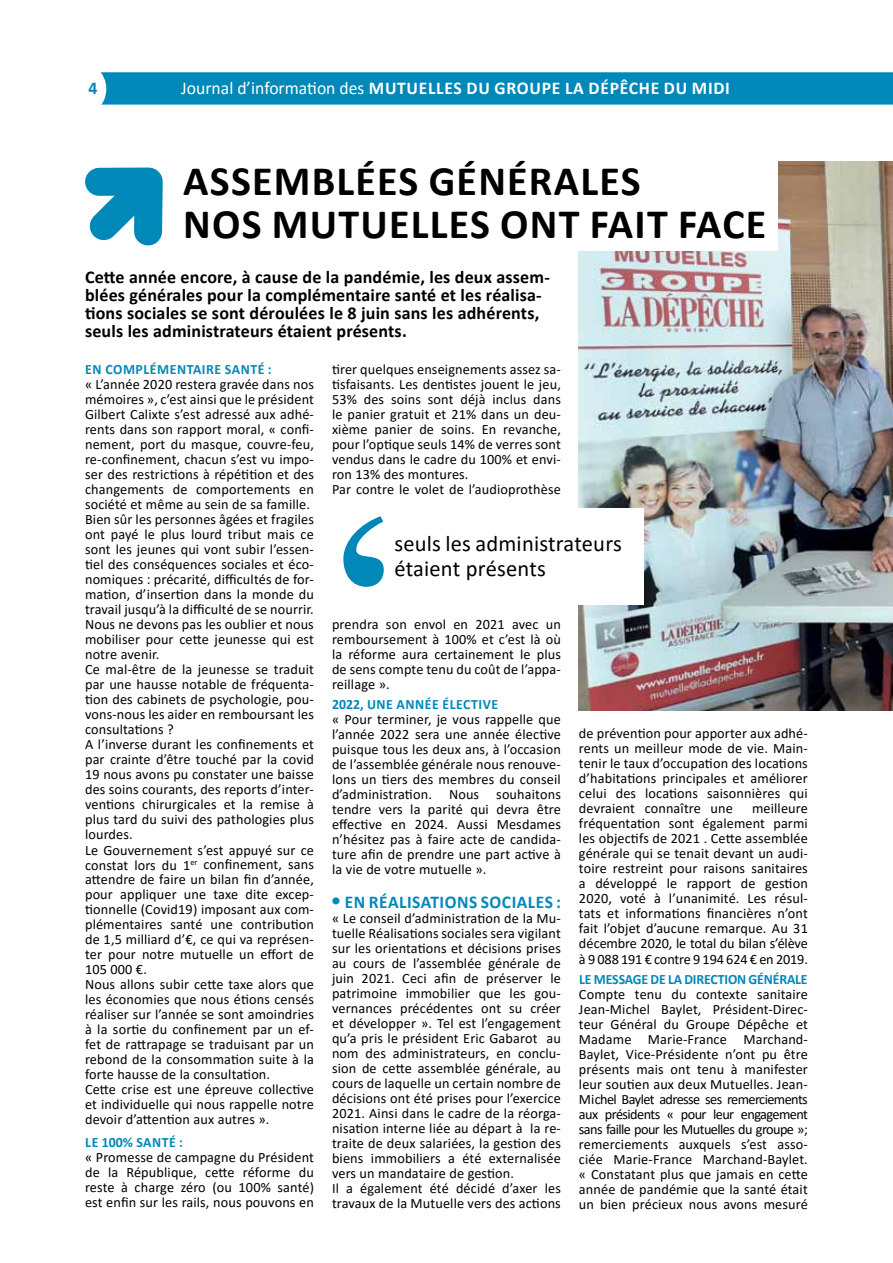
<style>
.page{position:relative;width:893px;height:1263px;background:#fff}
.page>*{position:absolute;margin:0;border:0;box-sizing:border-box;transform-origin:0 0}
.t1{font:700 42px/43.5px "Calibri";letter-spacing:.03em;color:#000}
.t2{font:22.5px/25.5px "Calibri";letter-spacing:.01em;color:#000}
.t3{font:700 18px/18px "Calibri";letter-spacing:.01em;color:#000}
.t4{font:700 18px "Calibri";letter-spacing:.04em;color:#fff}
.t5{font:700 18px "Calibri";letter-spacing:.03em;color:#0088b9}
.t6{font:14.25px/15px "Calibri";letter-spacing:.01em;color:#000;text-align:justify}
.t7{font:700 14.25px "Calibri";letter-spacing:.04em;color:#0088b9}
.t8{font:700 14.25px "Calibri";letter-spacing:-.01em;color:#0088b9}
.s1{font-weight:400}
.s2{font-family:"Helvetica LT Std";font-weight:400;font-size:22.5px}
</style>
<div class="page">
<img style="left:578px;top:162px;width:315px;height:549px">
<svg style="left:85px;top:167px;width:78px;height:79px"></svg>
<div style="left:327px;top:508px;width:317px;height:96px;background:#fff"></div>
<svg style="left:343px;top:516px;width:41px;height:71px"></svg>
<div style="left:101px;top:72px;width:792px;height:33px;background:#0088b9"></div>
<div style="left:50px;top:61px;width:56px;height:56px;background:#fff;border-radius:50%"></div>
<div style="left:553px;top:158px;width:225px;height:93px;background:#fff"></div>
<p class="t5" style="left:89px;top:75px;width:10px">4</p>
<p class="t4" style="left:181px;top:75px;width:550px"><span class="s1">Journal d’information des</span> mutuelles du Groupe La Dépêche du Midi</p>
<h1 class="t1" style="left:183px;top:158px;width:585px;text-indent:172px">ées g énérales<br>Nos mutuelles ont fait face</h1>
<h1 class="t1" style="left:183px;top:158px;width:118px">Assembl</h1>
<p class="t3" style="left:85px;top:267px;width:466px">Cette année encore, à cause de la pandémie, les deux assem&shy;blées générales pour la complémentaire santé et les réalisa&shy;tions sociales se sont déroulées le 8 juin sans les adhérents, seuls les administrateurs étaient présents.</p>
<p class="t7" style="left:85px;top:359px;width:188px">En Complémentaire Santé :</p>
<p class="t6" style="left:85px;top:377px;width:230px;text-align:left">« L’année 2020 restera gravée dans nos mémoires », c’est ainsi que le président Gilbert Calixte s’est adressé aux adhé&shy;rents dans son rapport moral, « confi&shy;nement, port du masque, couvre-feu, re-confinement, chacun s’est vu impo&shy;ser des restrictions à répétition et des changements de comportements en société et même au sein de sa famille.<br>Bien sûr les personnes âgées et fragiles ont payé le plus lourd tribut mais ce sont les jeunes qui vont subir l’essen&shy;tiel des conséquences sociales et éco&shy;nomiques : précarité, difficultés de for&shy;mation, d’insertion dans la monde du travail jusqu’à la difficulté de se nourrir.<br>Nous ne devons pas les oublier et nous mobiliser pour cette jeunesse qui est notre avenir.<br>Ce mal-être de la jeunesse se traduit par une hausse notable de fréquenta&shy;tion des cabinets de psychologie, pou&shy;vons-nous les aider en remboursant les consultations ?<br>A l’inverse durant les confinements et par crainte d’être touché par la covid 19 nous avons pu constater une baisse des soins courants, des reports d’inter&shy;ventions chirurgicales et la remise à plus tard du suivi des pathologies plus lourdes.<br>Le Gouvernement s’est appuyé sur ce constat lors du 1<sup>er</sup> confinement, sans attendre de faire un bilan fin d’année, pour appliquer une taxe dite excep&shy;tionnelle (Covid19) imposant aux com&shy;plémentaires santé une contribution de 1,5 milliard d’€, ce qui va représen&shy;ter pour notre mutuelle un effort de 105 000 €.<br>Nous allons subir cette taxe alors que les économies que nous étions censés réaliser sur l’année se sont amoindries à la sortie du confinement par un ef&shy;fet de rattrapage se traduisant par un rebond de la consommation suite à la forte hausse de la consultation.<br>Cette crise est une épreuve collective et individuelle qui nous rappelle notre devoir d’attention aux autres ».</p>
<p class="t7" style="left:85px;top:1132px;width:99px">Le 100% santé :</p>
<p class="t6" style="left:85px;top:1149px;width:230px">« Promesse de campagne du Président de la République, cette réforme du reste à charge zéro (ou 100% santé) est enfin sur les rails, nous pouvons en</p>
<p class="t6" style="left:332px;top:362px;width:230px;text-align:left">tirer quelques enseignements assez sa&shy;tisfaisants. Les dentistes jouent le jeu, 53% des soins sont déjà inclus dans le panier gratuit et 21% dans un deu&shy;xième panier de soins. En revanche, pour l’optique seuls 14% de verres sont vendus dans le cadre du 100% et envi&shy;ron 13% des montures.<br>Par contre le volet de l’audioprothèse</p>
<h2 class="t2" style="left:394px;top:530px;width:229px">seuls les administrateurs étaient présents</h2>
<p class="t6" style="left:332px;top:617px;width:230px">prendra son envol en 2021 avec un remboursement à 100% et c’est là où la réforme aura certainement le plus de sens compte tenu du coût de l’appa&shy;reillage ».</p>
<p class="t7" style="left:332px;top:694px;width:168px">2022, une année élective</p>
<p class="t6" style="left:332px;top:711px;width:230px">« Pour terminer, je vous rappelle que l’année 2022 sera une année élective puisque tous les deux ans, à l’occasion de l’assemblée générale nous renouve&shy;lons un tiers des membres du conseil d’administration. Nous souhaitons tendre vers la parité qui devra être effective en 2024. Aussi Mesdames n’hésitez pas à faire acte de candida&shy;ture afin de prendre une part active à la vie de votre mutuelle ».</p>
<p class="t5" style="left:332px;top:889px;width:230px"><span class="s2">•</span> En Réalisations sociales :</p>
<p class="t6" style="left:332px;top:910px;width:230px;text-align:left">« Le conseil d’administration de la Mu&shy;tuelle Réalisations sociales sera vigilant sur les orientations et décisions prises au cours de l’assemblée générale de juin 2021. Ceci afin de préserver le patrimoine immobilier que les gou&shy;vernances précédentes ont su créer et développer ». Tel est l’engagement qu’a pris le président Eric Gabarot au nom des administrateurs, en conclu&shy;sion de cette assemblée générale, au cours de laquelle un certain nombre de décisions ont été prises pour l’exercice 2021. Ainsi dans le cadre de la réorga&shy;nisation interne liée au départ à la re&shy;traite de deux salariées, la gestion des biens immobiliers a été externalisée vers un mandataire de gestion.<br>Il a également été décidé d’axer les travaux de la Mutuelle vers des actions</p>
<p class="t6" style="left:579px;top:726px;width:230px">de prévention pour apporter aux adhé&shy;rents un meilleur mode de vie. Main&shy;tenir le taux d’occupation des locations d’habitations principales et améliorer celui des locations saisonnières qui devraient connaître une</p>
<p class="t6" style="left:579px;top:801px;width:230px;text-indent:173px">meilleure fréquentation sont également parmi les objectifs de 2021 . Cette assemblée générale qui se tenait devant un audi&shy;toire restreint pour raisons sanitaires a développé le rapport de gestion 2020, voté à l’unanimité. Les résul&shy;tats et informations financières n’ont fait l’objet d’aucune remarque. Au 31 décembre 2020, le total du bilan s’élève à 9 088 191 € contre 9 194 624 € en 2019.</p>
<p class="t8" style="left:579px;top:969px;width:230px">Le messag e de la Direction Générale</p>
<p class="t6" style="left:579px;top:986px;width:230px">Compte tenu du contexte sanitaire Jean-Michel Baylet, Président-Direc&shy;teur Général du Groupe Dépêche et Madame Marie-France Marchand-Baylet, Vice-Présidente n’ont pu être présents mais ont tenu à manifester leur soutien aux deux Mutuelles. Jean-Michel Baylet adresse ses remerciements aux présidents « pour leur engagement sans faille pour les Mutuelles du groupe »; remerciements auxquels s’est asso&shy;ciée Marie-France Marchand-Baylet. « Constatant plus que jamais en cette année de pandémie que la santé était un bien précieux nous avons mesuré</p>
</div>
